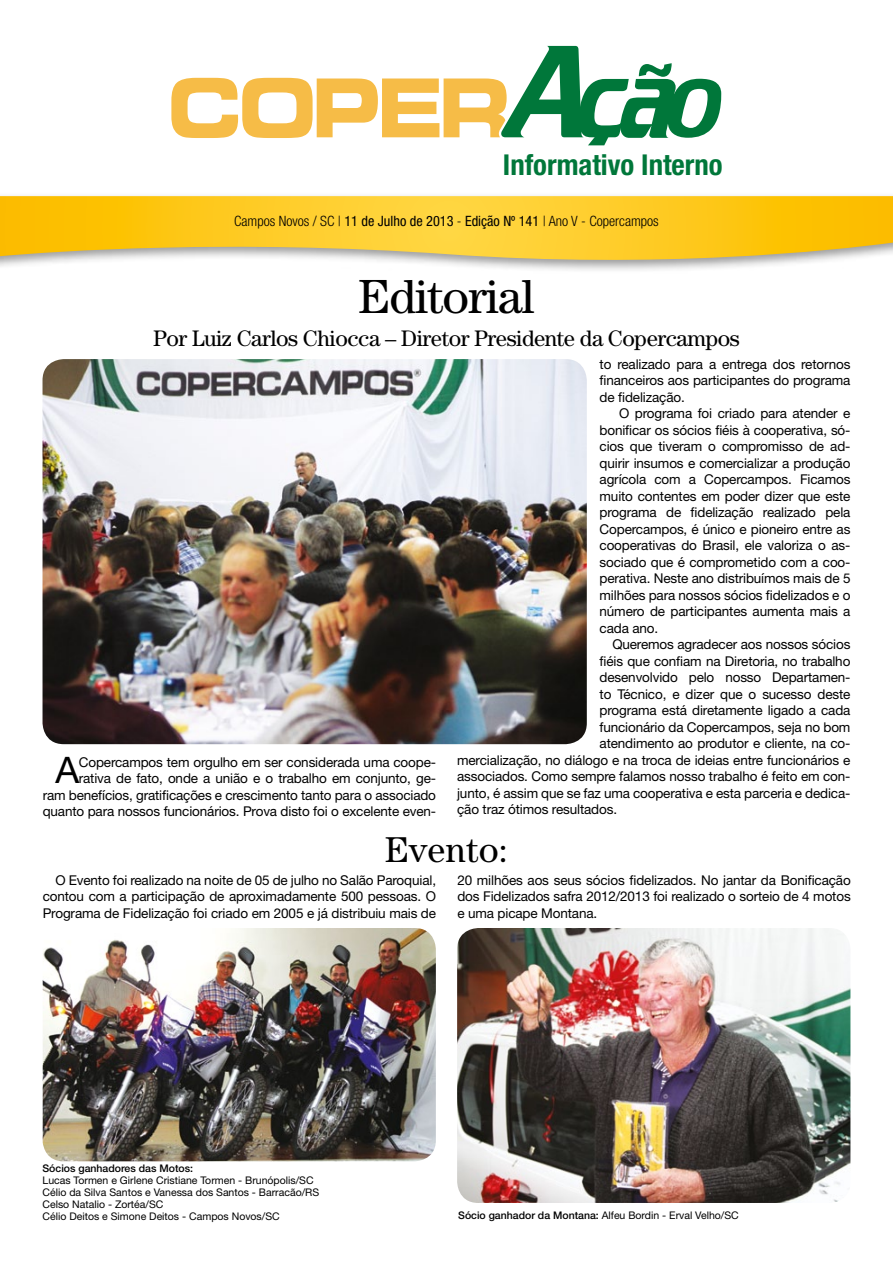
<style>
.page{position:relative;width:893px;height:1263px;background:#fff}
.page>*{position:absolute;margin:0;border:0;box-sizing:border-box;transform-origin:0 0}
.t1{font:48px "Century";letter-spacing:-.02em;color:#000}
.t2{font:36.6px "Helvetica Neue LT Std";color:#000}
.t3{font:36px "Century";letter-spacing:.01em;color:#000}
.t4{font:700 condensed 28.8px "Helvetica Neue LT Std";color:#00773a}
.t5{font:22.5px "Century";letter-spacing:-.02em;color:#000}
.t6{font:300 condensed 14.25px "Helvetica Neue LT Std";color:#000}
.t7{font:13.5px/16.5px "Helvetica Neue LT Std";letter-spacing:-.01em;color:#000;text-align:justify}
.t8{font:10.5px/12px "Helvetica Neue LT Std";color:#000}
.t9{font:500 10.5px "Helvetica Neue LT Std";color:#000}
.s1{font-weight:400}
.s2{font-weight:500}
</style>
<div class="page">
<svg style="left:0;top:196px;width:893px;height:73px;background:#f6ce49"></svg>
<svg style="left:171px;top:46px;width:550px;height:99px"></svg>
<img style="left:43px;top:359px;width:544px;height:385px">
<img style="left:43px;top:928px;width:393px;height:233px">
<img style="left:457px;top:928px;width:393px;height:275px">
<h3 class="t4" style="left:503px;top:148px;width:221px">Informativo Interno</h3>
<p class="t6" style="left:234px;top:213px;width:426px">Campos Novos / SC | <span class="s1">11 de Julho de 2013</span> - <span class="s1">Edição Nº 141</span> | Ano V - Copercampos</p>
<h1 class="t1" style="left:358px;top:268px;width:178px">Editorial</h1>
<h3 class="t5" style="left:153px;top:325px;width:588px">Por Luiz Carlos Chiocca – Diretor Presidente da Copercampos</h3>
<p class="t7" style="left:43px;top:753px;width:395px;text-align:right">Copercampos tem orgulho em ser considerada uma coope-<br>rativa de fato, onde a união e o trabalho em conjunto, ge-<br>ram benefícios, gratificações e crescimento tanto para o associado quanto para nossos funcionários. Prova disto foi o excelente even-</p>
<h2 class="t2" style="left:55px;top:748px;width:25px">A</h2>
<p class="t7" style="left:600px;top:355px;width:252px">to realizado para a entrega dos retornos financeiros aos participantes do programa de fidelização.</p>
<p class="t7" style="left:600px;top:405px;width:252px;text-indent:20px">O programa foi criado para atender e bonificar os sócios fiéis à cooperativa, só&shy;cios que tiveram o compromisso de ad&shy;quirir insumos e comercializar a produção agrícola com a Copercampos. Ficamos muito contentes em poder dizer que este programa de fidelização realizado pela Copercampos, é único e pioneiro entre as cooperativas do Brasil, ele valoriza o as&shy;sociado que é comprometido com a coo&shy;perativa. Neste ano distribuímos mais de 5 milhões para nossos sócios fidelizados e o número de participantes aumenta mais a cada ano.</p>
<p class="t7" style="left:612px;top:636px;width:240px">Queremos agradecer aos nossos sócios</p>
<p class="t7" style="left:600px;top:652px;width:252px">fiéis que confiam na Diretoria, no trabalho</p>
<p class="t7" style="left:600px;top:669px;width:252px">desenvolvido pelo nosso Departamen-</p>
<p class="t7" style="left:600px;top:685px;width:252px">to Técnico, e dizer que o sucesso deste</p>
<p class="t7" style="left:600px;top:702px;width:252px">programa está diretamente ligado a cada</p>
<p class="t7" style="left:600px;top:718px;width:252px">funcionário da Copercampos, seja no bom</p>
<p class="t7" style="left:600px;top:735px;width:252px">atendimento ao produtor e cliente, na co-</p>
<p class="t7" style="left:457px;top:751px;width:395px">mercialização, no diálogo e na troca de ideias entre funcionários e</p>
<p class="t7" style="left:457px;top:768px;width:395px">associados. Como sempre falamos nosso trabalho é feito em con-</p>
<p class="t7" style="left:457px;top:784px;width:395px">junto, é assim que se faz uma cooperativa e esta parceria e dedica-</p>
<p class="t7" style="left:457px;top:801px;width:162px">ção traz ótimos resultados.</p>
<h3 class="t3" style="left:385px;top:829px;width:125px">Evento:</h3>
<p class="t7" style="left:43px;top:871px;width:395px;text-indent:13px">O Evento foi realizado na noite de 05 de julho no Salão Paroquial, contou com a participação de aproximadamente 500 pessoas. O Programa de Fidelização foi criado em 2005 e já distribuiu mais de</p>
<p class="t7" style="left:457px;top:871px;width:395px">20 milhões aos seus sócios fidelizados. No jantar da Bonificação dos Fidelizados safra 2012/2013 foi realizado o sorteio de 4 motos e uma picape Montana.</p>
<p class="t9" style="left:43px;top:1161px;width:152px">Sócios ganhadores das Motos:</p>
<p class="t8" style="left:43px;top:1174px;width:278px">Lucas Tormen e Girlene Cristiane Tormen - Brunópolis/SC Célio da Silva Santos e Vanessa dos Santos - Barracão/RS Celso Natalio - Zortéa/SC<br>Célio Deitos e Simone Deitos - Campos Novos/SC</p>
<p class="t8" style="left:458px;top:1209px;width:282px"><span class="s2">Sócio ganhador da Montana:</span> Alfeu Bordin - Erval Velho/SC</p>
</div>
